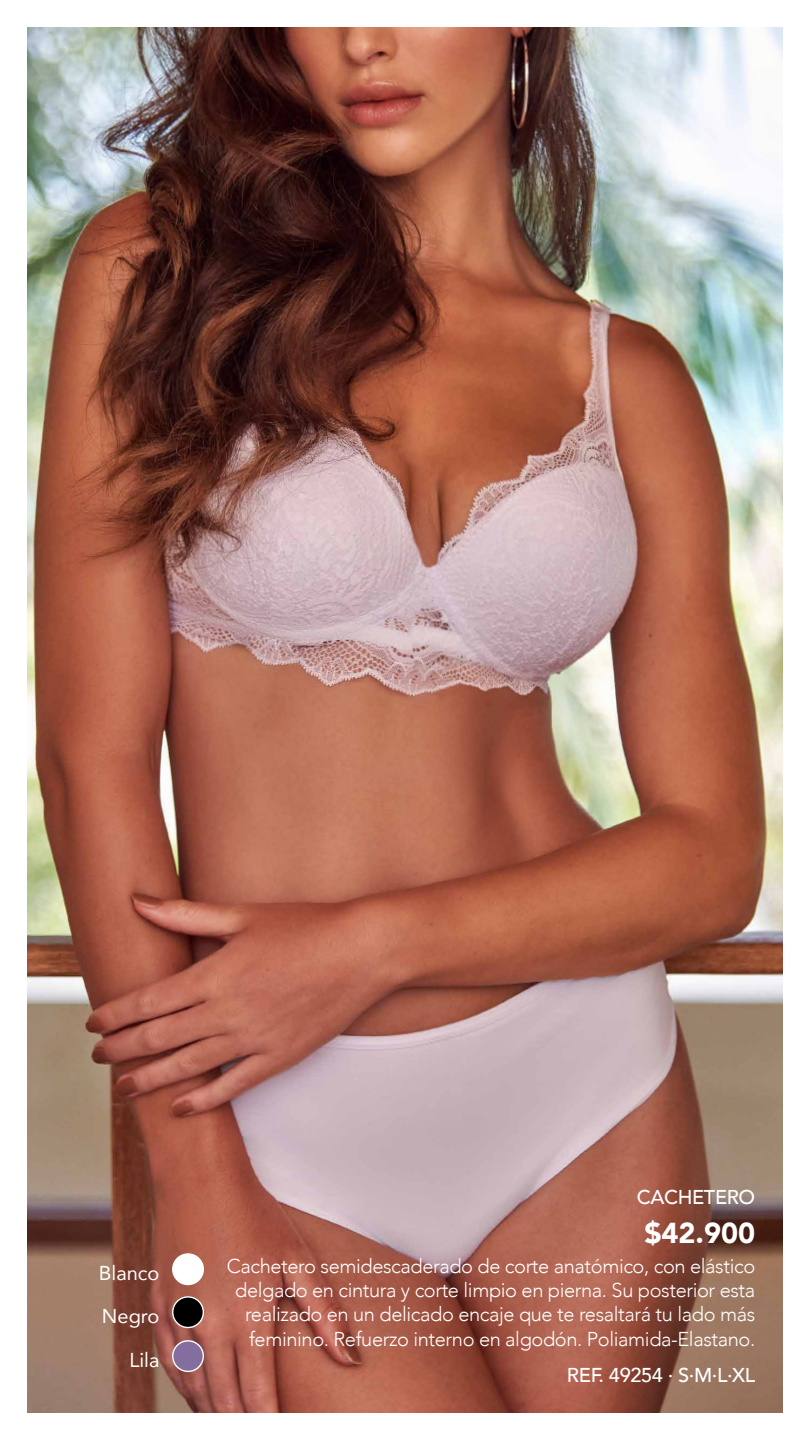
<style>
.page{position:relative;width:810px;height:1440px;background:#fff}
.page>*{position:absolute;margin:0;border:0;box-sizing:border-box;transform-origin:0 0}
.t1{font:900 28.8px "Avenir";color:#fff}
.t2{font:300 20.02px/24.1px "Avenir";letter-spacing:-.02em;color:#fff;text-align:right}
.t3{font:500 20.02px "Avenir";letter-spacing:-.02em;color:#fff}
.t4{font:20.02px "Avenir";color:#fff}
.t5{font:500 19.95px "Avenir";letter-spacing:-.02em;color:#fff}
</style>
<div class="page">
<img style="left:27px;top:27px;width:756px;height:1386px">
<div style="left:173px;top:1254px;width:30px;height:31px;background:#fff;border-radius:50%"></div>
<div style="left:172px;top:1253px;width:32px;height:32px;border:1px solid #fff;border-radius:50%"></div>
<div style="left:173px;top:1341px;width:30px;height:30px;background:#846ea0;border-radius:50%"></div>
<div style="left:172px;top:1340px;width:32px;height:32px;border:1px solid #fff;border-radius:50%"></div>
<div style="left:173px;top:1297px;width:30px;height:31px;background:#000;border-radius:50%"></div>
<div style="left:172px;top:1296px;width:32px;height:32px;border:1px solid #fff;border-radius:50%"></div>
<p class="t4" style="left:99px;top:1257px;width:62px">Blanco</p>
<p class="t4" style="left:102px;top:1300px;width:59px">Negro</p>
<p class="t4" style="left:129px;top:1344px;width:32px">Lila</p>
<p class="t5" style="left:637px;top:1180px;width:120px">CACHETERO</p>
<h1 class="t1" style="left:644px;top:1208px;width:112px">$42.900</h1>
<p class="t2" style="left:227px;top:1254px;width:530px">Cachetero semidescaderado de corte anatómico, con elástico delgado en cintura y corte limpio en pierna. Su posterior esta realizado en un delicado encaje que te resaltará tu lado más feminino. Refuerzo interno en algodón. Poliamida-Elastano.</p>
<p class="t3" style="left:567px;top:1358px;width:190px">REF. 49254 · S·M·L·XL</p>
</div>
